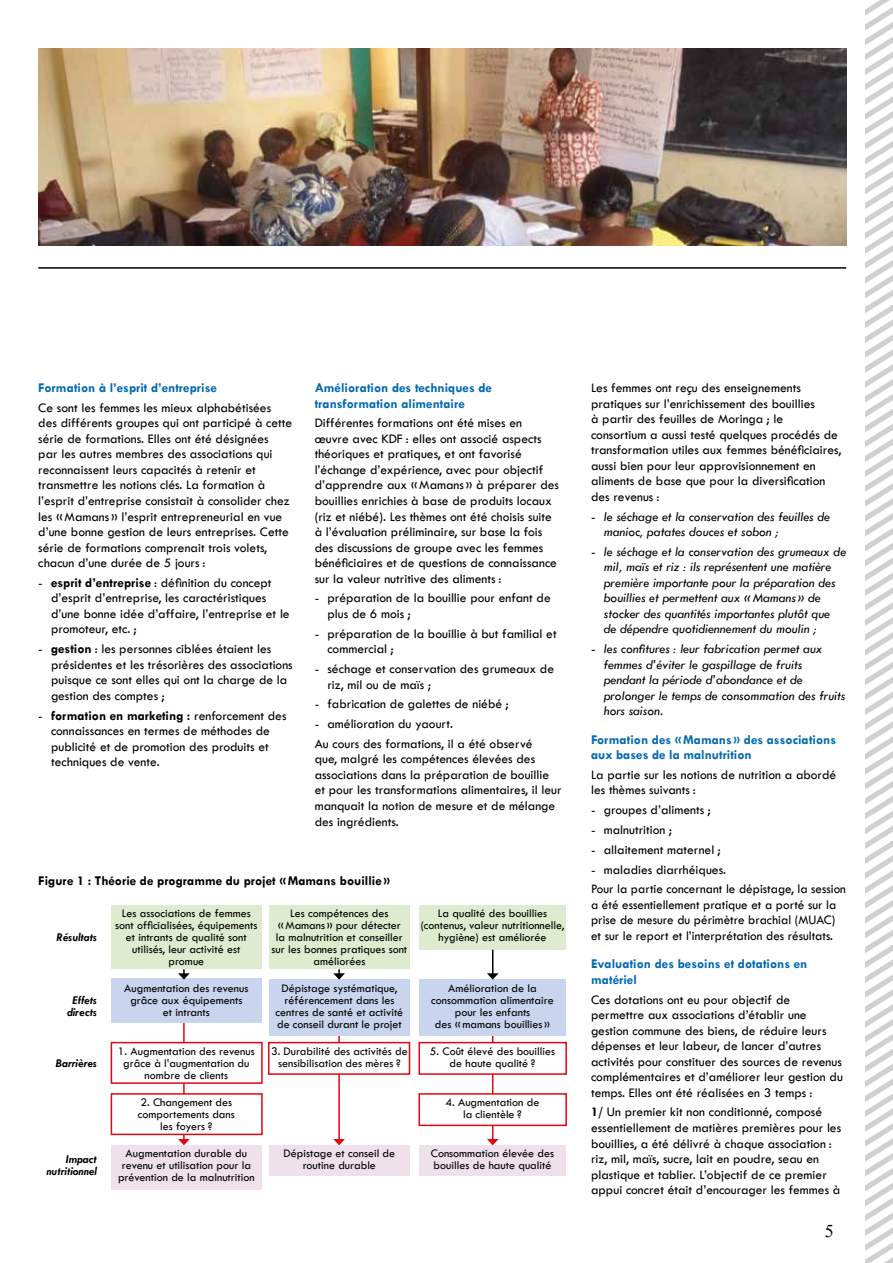
<style>
.page{position:relative;width:893px;height:1263px;background:#fff}
.page>*{position:absolute;margin:0;border:0;box-sizing:border-box;transform-origin:0 0}
.t1{font:18px "Times New Roman";color:#000}
.t2{font:13.5px/15.5px "Tw Cen";color:#000}
.t3{font:italic 13.5px/15.5px "Tw Cen";color:#000}
.t4{font:700 13.5px/15.6px "Tw Cen";color:#0069b3}
.t5{font:700 13.5px "Tw Cen";color:#000}
.t6{font:12px/12px "Tw Cen";color:#000;text-align:center}
.t7{font:italic 700 12px/12px "Tw Cen";color:#000;text-align:center}
.s1{font-weight:700}
.s2{font-style:normal}
</style>
<div class="page">
<hr style="left:38px;top:267px;width:808px;height:2px;background:#000">
<svg style="left:865px;top:0;width:28px;height:1263px"></svg>
<hr style="left:183px;top:1023px;width:2px;height:117px;background:#e30613">
<svg style="left:178px;top:1139px;width:12px;height:6px"></svg>
<hr style="left:338px;top:1035px;width:2px;height:105px;background:#e30613">
<svg style="left:333px;top:1139px;width:12px;height:6px"></svg>
<hr style="left:492px;top:1035px;width:1px;height:105px;background:#e30613">
<svg style="left:487px;top:1139px;width:12px;height:6px"></svg>
<div style="left:111px;top:905px;width:151px;height:64px;background:#ddebcf"></div>
<div style="left:111px;top:979px;width:151px;height:44px;background:#c9d5ee"></div>
<div style="left:111px;top:1145px;width:151px;height:44px;background:#eee1ea"></div>
<div style="left:111px;top:1042px;width:152px;height:42px;background:#fff;border:2px solid #e30613"></div>
<div style="left:111px;top:1093px;width:152px;height:42px;background:#fff;border:2px solid #e30613"></div>
<div style="left:269px;top:905px;width:140px;height:64px;background:#ddebcf"></div>
<div style="left:269px;top:979px;width:140px;height:56px;background:#c9d5ee"></div>
<div style="left:269px;top:1145px;width:140px;height:31px;background:#eee1ea"></div>
<div style="left:268px;top:1042px;width:142px;height:33px;background:#fff;border:2px solid #e30613"></div>
<div style="left:419px;top:905px;width:147px;height:45px;background:#ddebcf"></div>
<div style="left:419px;top:979px;width:147px;height:56px;background:#c9d5ee"></div>
<div style="left:419px;top:1145px;width:147px;height:31px;background:#eee1ea"></div>
<div style="left:418px;top:1042px;width:149px;height:33px;background:#fff;border:2px solid #e30613"></div>
<div style="left:418px;top:1093px;width:149px;height:33px;background:#fff;border:2px solid #e30613"></div>
<svg style="left:178px;top:969px;width:12px;height:10px"></svg>
<svg style="left:333px;top:969px;width:12px;height:10px"></svg>
<svg style="left:487px;top:950px;width:12px;height:29px"></svg>
<img style="left:38px;top:48px;width:808px;height:197px">
<p class="t4" style="left:38px;top:380px;width:180px">Formation à l’esprit d’entreprise</p>
<p class="t2" style="left:38px;top:400px;width:256px">Ce sont les femmes les mieux alphabétisées des différents groupes qui ont participé à cette série de formations. Elles ont été désignées<br>par les autres membres des associations qui reconnaissent leurs capacités à retenir et transmettre les notions clés. La formation à l’esprit d’entreprise consistait à consolider chez les «Mamans» l’esprit entrepreneurial en vue d’une bonne gestion de leurs entreprises. Cette série de formations comprenait trois volets, chacun d’une durée de 5 jours :</p>
<p class="t2" style="left:51px;top:575px;width:240px;text-indent:-13px">- <span class="s1">esprit d’entreprise</span> : définition du concept d’esprit d’entreprise, les caractéristiques d’une bonne idée d’affaire, l’entreprise et le promoteur, etc. ;</p>
<p class="t2" style="left:51px;top:641px;width:243px;text-indent:-13px">- <span class="s1">gestion</span> : les personnes ciblées étaient les présidentes et les trésorières des associations puisque ce sont elles qui ont la charge de la gestion des comptes ;</p>
<p class="t2" style="left:51px;top:707px;width:237px;text-indent:-13px">- <span class="s1">formation en marketing :</span> renforcement des connaissances en termes de méthodes de publicité et de promotion des produits et techniques de vente.</p>
<p class="t4" style="left:315px;top:380px;width:179px">Amélioration des techniques de transformation alimentaire</p>
<p class="t2" style="left:315px;top:415px;width:246px">Différentes formations ont été mises en œuvre avec KDF : elles ont associé aspects théoriques et pratiques, et ont favorisé l’échange d’expérience, avec pour objectif d’apprendre aux «Mamans » à préparer des bouillies enrichies à base de produits locaux (riz et niébé). Les thèmes ont été choisis suite à l’évaluation préliminaire, sur base la fois des discussions de groupe avec les femmes bénéficiaires et de questions de connaissance sur la valeur nutritive des aliments :</p>
<p class="t2" style="left:327px;top:590px;width:225px;text-indent:-13px">- préparation de la bouillie pour enfant de plus de 6 mois ;</p>
<p class="t2" style="left:327px;top:626px;width:231px;text-indent:-13px">- préparation de la bouillie à but familial et commercial ;</p>
<p class="t2" style="left:327px;top:661px;width:228px;text-indent:-13px">- séchage et conservation des grumeaux de riz, mil ou de maïs ;</p>
<p class="t2" style="left:315px;top:696px;width:196px">- fabrication de galettes de niébé ;</p>
<p class="t2" style="left:315px;top:714px;width:220px;line-height:19.8px">- amélioration du yaourt.<br>Au cours des formations, il a été observé</p>
<p class="t2" style="left:315px;top:751px;width:248px">que, malgré les compétences élevées des associations dans la préparation de bouillie et pour les transformations alimentaires, il leur manquait la notion de mesure et de mélange des ingrédients.</p>
<p class="t5" style="left:38px;top:873px;width:354px">Figure 1 : Théorie de programme du projet «Mamans bouillie»</p>
<p class="t7" style="left:56px;top:931px;width:42px">Résultats</p>
<p class="t6" style="left:115px;top:907px;width:144px">Les associations de femmes sont officialisées, équipements et intrants de qualité sont utilisés, leur activité est promue</p>
<p class="t6" style="left:272px;top:907px;width:137px">Les compétences des «Mamans» pour détecter<br>la malnutrition et conseiller sur les bonnes pratiques sont améliorées</p>
<p class="t6" style="left:421px;top:907px;width:145px">La qualité des bouillies (contenus, valeur nutritionnelle, hygiène) est améliorée</p>
<p class="t7" style="left:67px;top:994px;width:31px">Effets directs</p>
<p class="t6" style="left:124px;top:982px;width:126px">Augmentation des revenus grâce aux équipements et intrants</p>
<p class="t6" style="left:276px;top:982px;width:129px">Dépistage systématique, référencement dans les centres de santé et activité de conseil durant le projet</p>
<p class="t6" style="left:431px;top:982px;width:124px">Amélioration de la consommation alimentaire pour les enfants<br>des «mamans bouillies »</p>
<p class="t7" style="left:56px;top:1057px;width:43px">Barrières</p>
<p class="t6" style="left:118px;top:1045px;width:138px">1. Augmentation des revenus grâce à l’augmentation du nombre de clients</p>
<p class="t6" style="left:271px;top:1045px;width:138px">3. Durabilité des activités de sensibilisation des mères ?</p>
<p class="t6" style="left:430px;top:1045px;width:127px">5. Coût élevé des bouillies de haute qualité ?</p>
<p class="t6" style="left:138px;top:1096px;width:99px">2. Changement des comportements dans les foyers ?</p>
<p class="t6" style="left:446px;top:1096px;width:95px">4. Augmentation de la clientèle ?</p>
<p class="t7" style="left:47px;top:1153px;width:52px;text-align:right">Impact nutritionnel</p>
<p class="t6" style="left:118px;top:1147px;width:138px">Augmentation durable du revenu et utilisation pour la prévention de la malnutrition</p>
<p class="t6" style="left:284px;top:1147px;width:113px">Dépistage et conseil de routine durable</p>
<p class="t6" style="left:431px;top:1147px;width:125px;text-align:left">Consommation élevée des bouilles de haute qualité</p>
<p class="t2" style="left:591px;top:380px;width:252px">Les femmes ont reçu des enseignements pratiques sur l’enrichissement des bouillies<br>à partir des feuilles de Moringa ; le consortium a aussi testé quelques procédés de transformation utiles aux femmes bénéficiaires, aussi bien pour leur approvisionnement en aliments de base que pour la diversification des revenus :</p>
<p class="t3" style="left:604px;top:508px;width:228px;text-indent:-13px"><span class="s2">-</span> le séchage et la conservation des feuilles de manioc, patates douces et sobon ;</p>
<p class="t3" style="left:604px;top:544px;width:244px;text-indent:-13px"><span class="s2">-</span> le séchage et la conservation des grumeaux de mil, maïs et riz : ils représentent une matière première importante pour la préparation des bouillies et permettent aux «Mamans» de stocker des quantités importantes plutôt que de dépendre quotidiennement du moulin ;</p>
<p class="t3" style="left:604px;top:641px;width:243px;text-indent:-13px"><span class="s2">-</span> les confitures : leur fabrication permet aux femmes d’éviter le gaspillage de fruits pendant la période d’abondance et de prolonger le temps de consommation des fruits hors saison.</p>
<p class="t4" style="left:591px;top:731px;width:247px">Formation des «Mamans» des associations aux bases de la malnutrition</p>
<p class="t2" style="left:591px;top:767px;width:247px">La partie sur les notions de nutrition a abordé les thèmes suivants :</p>
<p class="t2" style="left:591px;top:802px;width:121px">- groupes d’aliments ;</p>
<p class="t2" style="left:591px;top:822px;width:83px">- malnutrition ;</p>
<p class="t2" style="left:591px;top:842px;width:131px">- allaitement maternel ;</p>
<p class="t2" style="left:591px;top:859px;width:256px;line-height:19.8px">- maladies diarrhéiques.<br>Pour la partie concernant le dépistage, la session</p>
<p class="t2" style="left:591px;top:897px;width:247px;text-align:justify">a été essentiellement pratique et a porté sur la prise de mesure du périmètre brachial (MUAC) et sur le report et l’interprétation des résultats.</p>
<p class="t4" style="left:591px;top:956px;width:218px">Evaluation des besoins et dotations en matériel</p>
<p class="t2" style="left:591px;top:991px;width:253px">Ces dotations ont eu pour objectif de permettre aux associations d’établir une gestion commune des biens, de réduire leurs dépenses et leur labeur, de lancer d’autres activités pour constituer des sources de revenus complémentaires et d’améliorer leur gestion du temps. Elles ont été réalisées en 3 temps :</p>
<p class="t2" style="left:591px;top:1104px;width:252px"><span class="s1">1/</span> Un premier kit non conditionné, composé essentiellement de matières premières pour les bouillies, a été délivré à chaque association : riz, mil, maïs, sucre, lait en poudre, seau en plastique et tablier. L’objectif de ce premier appui concret était d’encourager les femmes à</p>
<h1 class="t1" style="left:825px;top:1219px;width:10px">5</h1>
</div>
